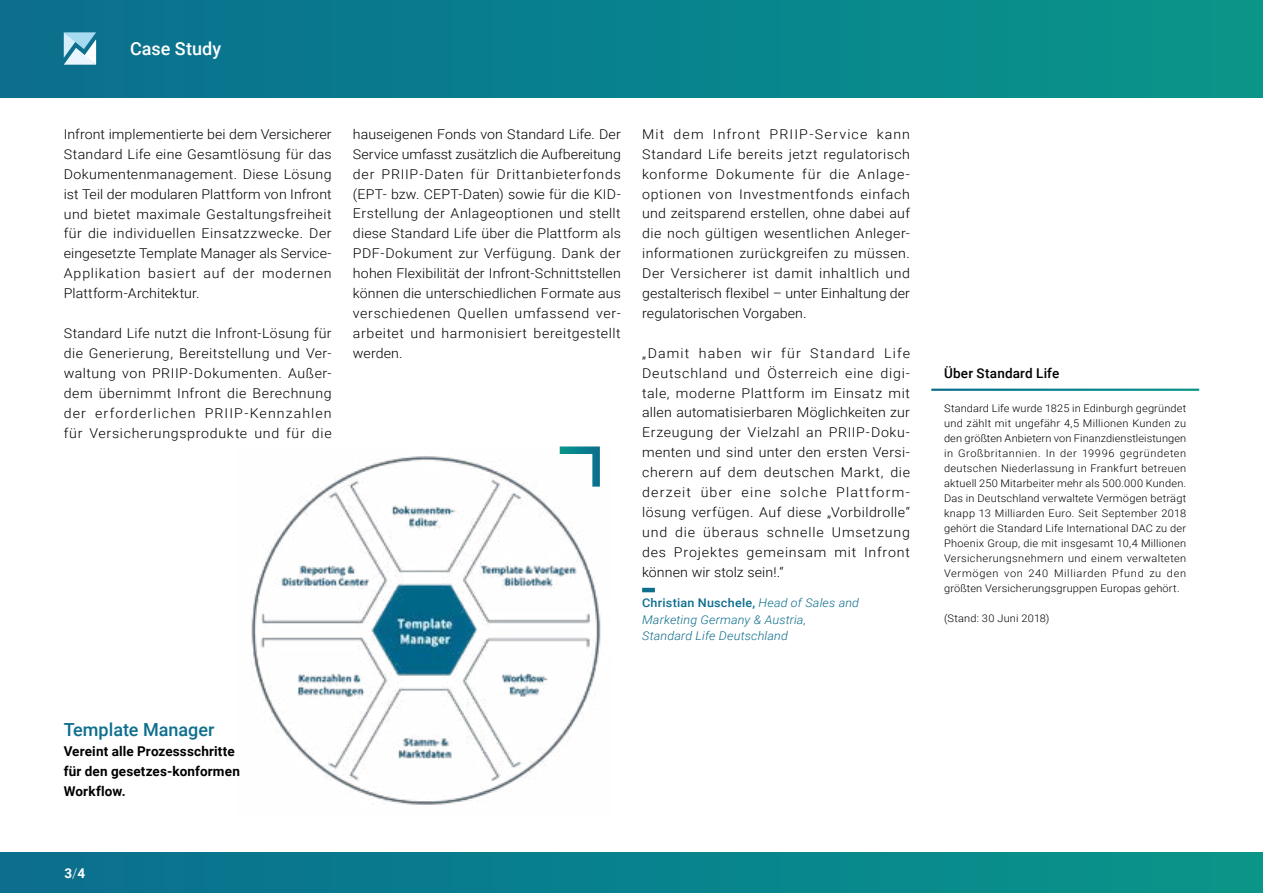
<style>
.page{position:relative;width:1263px;height:893px;background:#fff}
.page>*{position:absolute;margin:0;border:0;box-sizing:border-box;transform-origin:0 0}
.t1{font:500 18px "Roboto";color:#0d6e8d}
.t2{font:500 18px "Roboto";color:#fff}
.t3{font:300 13.5px/20px "Roboto";letter-spacing:.045em;color:#000;text-align:justify;scale:1.05 1}
.t4{font:700 13.5px/20px "Roboto";letter-spacing:.01em;color:#000}
.t5{font:500 13.5px "Roboto";letter-spacing:.015em;color:#000}
.t6{font:700 13.5px "Roboto";color:#fff}
.t7{font:italic 300 12px/16.5px "Roboto";letter-spacing:.01em;color:#0d6e8d;scale:1.05 1}
.t8{font:300 10.5px/15px "Roboto";letter-spacing:.015em;color:#000;text-align:justify;scale:1.05 1}
.s1{font-weight:500;font-style:normal}
.s2{font-weight:300}
</style>
<div class="page">
<div style="left:0;top:853px;width:1263px;height:40px;background:linear-gradient(to right,#0a6e8f,#09958a)"></div>
<div style="left:0;top:0;width:1263px;height:97px;background:linear-gradient(to right,#0a6e8f,#09958a)"></div>
<svg style="left:642px;top:588px;width:13px;height:4px"></svg>
<svg style="left:559px;top:446px;width:41px;height:3px"></svg>
<img style="left:251px;top:449px;width:350px;height:356px">
<svg style="left:64px;top:32px;width:32px;height:33px"></svg>
<h1 class="t2" style="left:130px;top:36px;width:93px">Case Study</h1>
<p class="t3" style="left:64px;top:124px;width:257px">Infront implementierte bei dem Versicherer Standard Life eine Gesamtlösung für das Dokumentenmanagement. Diese Lösung ist Teil der modularen Plattform von Infront und bietet maximale Gestaltungsfreiheit für die individuellen Einsatzzwecke. Der eingesetzte Template Manager als Service-Applikation basiert auf der modernen Plattform-Architektur.</p>
<p class="t3" style="left:64px;top:323px;width:257px">Standard Life nutzt die Infront-Lösung für die Generierung, Bereitstellung und Ver&shy;waltung von PRIIP-Dokumenten. Außer&shy;dem übernimmt Infront die Berechnung der erforderlichen PRIIP-Kennzahlen für Versicherungsprodukte und für die</p>
<p class="t3" style="left:353px;top:124px;width:257px">hauseigenen Fonds von Standard Life. Der Service umfasst zusätzlich die Aufbereitung der PRIIP-Daten für Drittanbieterfonds (EPT- bzw. CEPT-Daten) sowie für die KID-Erstellung der Anlageoptionen und stellt diese Standard Life über die Plattform als PDF-Dokument zur Verfügung. Dank der hohen Flexibilität der Infront-Schnittstellen können die unterschiedlichen Formate aus verschiedenen Quellen umfassend ver&shy;arbeitet und harmonisiert bereitgestellt werden.</p>
<p class="t3" style="left:642px;top:124px;width:257px">Mit dem Infront PRIIP-Service kann Standard Life bereits jetzt regulatorisch konforme Dokumente für die Anlage&shy;optionen von Investmentfonds einfach und zeitsparend erstellen, ohne dabei auf die noch gültigen wesentlichen Anleger&shy;informationen zurückgreifen zu müssen.<br>Der Versicherer ist damit inhaltlich und gestalterisch flexibel – unter Einhaltung der regulatorischen Vorgaben.</p>
<p class="t3" style="left:642px;top:342px;width:257px">„Damit haben wir für Standard Life Deutschland und Österreich eine digi&shy;tale, moderne Plattform im Einsatz mit allen automatisierbaren Möglichkeiten zur Erzeugung der Vielzahl an PRIIP-Doku&shy;menten und sind unter den ersten Versi&shy;cherern auf dem deutschen Markt, die derzeit über eine solche Plattform&shy;lösung verfügen. Auf diese „Vorbildrolle“ und die überaus schnelle Umsetzung des Projektes gemeinsam mit Infront können wir stolz sein!.“</p>
<p class="t7" style="left:642px;top:594px;width:208px"><span class="s1">Christian Nuschele,</span> Head of Sales and<br>Marketing Germany &amp; Austria,<br>Standard Life Deutschland</p>
<h1 class="t1" style="left:64px;top:717px;width:152px">Template Manager</h1>
<p class="t4" style="left:64px;top:741px;width:178px">Vereint alle Prozessschritte für den gesetzes-konformen<br>Workflow.</p>
<p class="t6" style="left:64px;top:864px;width:22px">3<span class="s2">/</span>4</p>
<p class="t5" style="left:944px;top:364px;width:117px">Über Standard Life</p>
<p class="t8" style="left:944px;top:400px;width:232px">Standard Life wurde 1825 in Edinburgh gegründet und zählt mit ungefähr 4,5 Millionen Kunden zu den größten Anbietern von Finanzdienstleistungen in Großbritannien. In der 19996 gegründeten deutschen Niederlassung in Frankfurt betreuen aktuell 250 Mitarbeiter mehr als 500.000 Kunden.<br>Das in Deutschland verwaltete Vermögen beträgt knapp 13 Milliarden Euro. Seit September 2018 gehört die Standard Life International DAC zu der Phoenix Group, die mit insgesamt 10,4 Millionen Versicherungsnehmern und einem verwalteten Vermögen von 240 Milliarden Pfund zu den größten Versicherungsgruppen Europas gehört.</p>
<p class="t8" style="left:944px;top:610px;width:102px">(Stand: 30 Juni 2018)</p>
</div>
